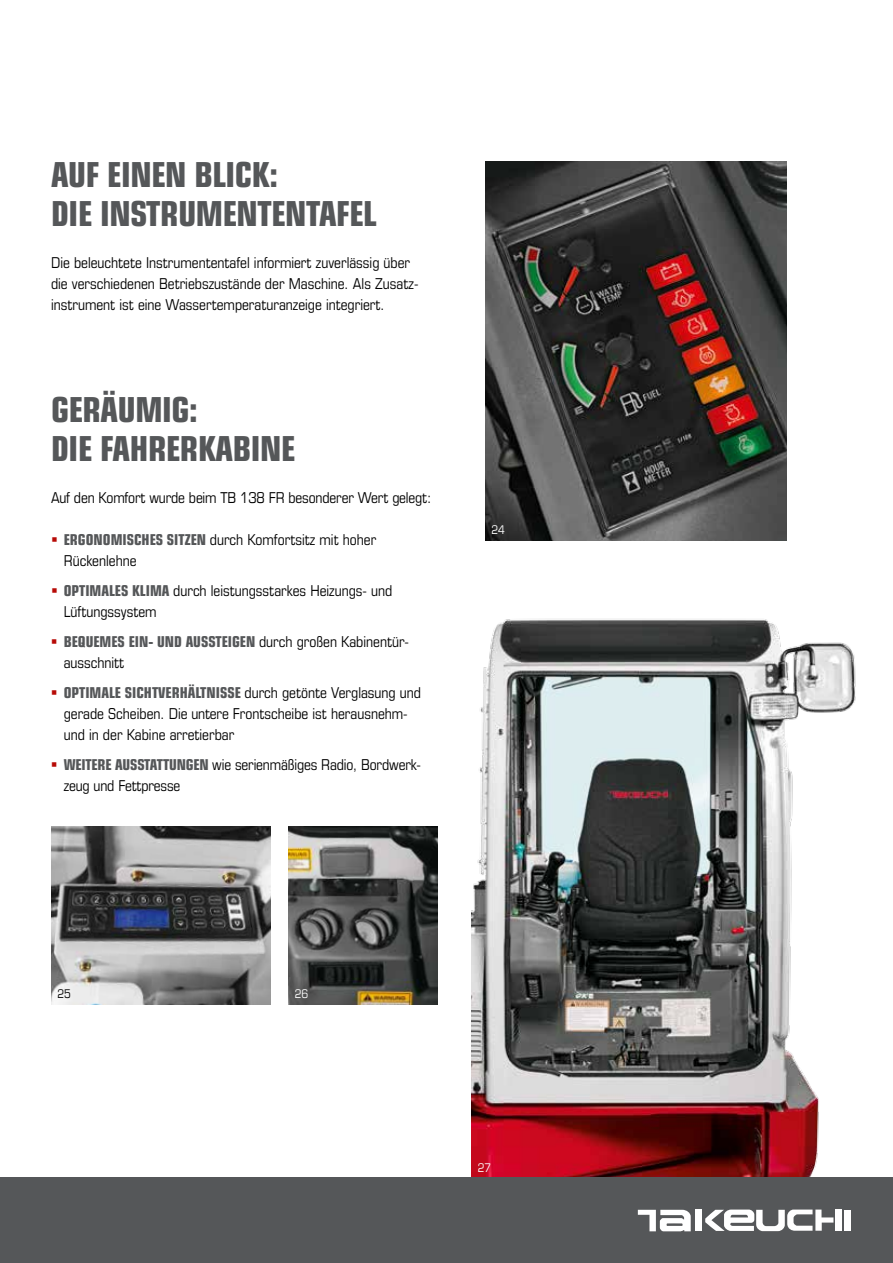
<style>
.page{position:relative;width:893px;height:1263px;background:#fff}
.page>*{position:absolute;margin:0;border:0;box-sizing:border-box;transform-origin:0 0}
.t1{font:700 condensed 34.5px/39px "Eurostile LT Pro";letter-spacing:-.01em;color:#555759}
.t2{font:condensed 15px/21px "Eurostile LT Pro";color:#000}
.t3{font:condensed 12px "Eurostile LT Pro";color:#fff}
.t4{font:condensed 12px "Eurostile LT Pro";color:#000}
.s1{font-weight:700;color:#555759}
</style>
<div class="page">
<img style="left:485px;top:162px;width:302px;height:378px">
<img style="left:471px;top:619px;width:393px;height:559px">
<div style="left:0;top:1178px;width:893px;height:85px;background:#555759"></div>
<div style="left:695px;top:1209px;width:6px;height:22px;background:#fff"></div>
<div style="left:836px;top:1209px;width:6px;height:22px;background:#fff"></div>
<div style="left:844px;top:1209px;width:6px;height:21px;background:#fff"></div>
<svg style="left:638px;top:1210px;width:53px;height:21px"></svg>
<svg style="left:705px;top:1209px;width:128px;height:22px"></svg>
<img style="left:288px;top:827px;width:149px;height:178px">
<img style="left:51px;top:827px;width:219px;height:178px">
<h1 class="t1" style="left:51px;top:154px;width:327px">AUF EINEN BLICK:<br>DIE INSTRUMENTENTAFEL</h1>
<p class="t2" style="left:51px;top:252px;width:369px">Die beleuchtete Instrumententafel informiert zuverlässig über die verschiedenen Betriebszustände der Maschine. Als Zusatz&shy;instrument ist eine Wassertemperaturanzeige integriert.</p>
<h1 class="t1" style="left:51px;top:390px;width:246px">GERÄUMIG:<br>DIE FAHRERKABINE</h1>
<p class="t2" style="left:51px;top:487px;width:382px">Auf den Komfort wurde beim TB 138 FR besonderer Wert gelegt:</p>
<p class="t2" style="left:64px;top:529px;width:314px"><span class="s1">ERGONOMISCHES SITZEN</span> durch Komfortsitz mit hoher<br>Rückenlehne</p>
<p class="t2" style="left:64px;top:580px;width:330px"><span class="s1">OPTIMALES KLIMA</span> durch leistungsstarkes Heizungs- und<br>Lüftungssystem</p>
<p class="t2" style="left:64px;top:631px;width:347px"><span class="s1">BEQUEMES EIN- UND AUSSTEIGEN</span> durch großen Kabinentür&shy;ausschnitt</p>
<p class="t2" style="left:64px;top:682px;width:359px"><span class="s1">OPTIMALE SICHTVERHÄLTNISSE</span> durch getönte Verglasung und gerade Scheiben. Die untere Frontscheibe ist herausnehm&shy;und in der Kabine arretierbar</p>
<p class="t2" style="left:64px;top:754px;width:359px"><span class="s1">WEITERE AUSSTATTUNGEN</span> wie serienmäßiges Radio, Bordwerk&shy;zeug und Fettpresse</p>
<p class="t3" style="left:491px;top:522px;width:15px">24</p>
<p class="t4" style="left:57px;top:987px;width:15px">25</p>
<p class="t3" style="left:295px;top:987px;width:15px">26</p>
<p class="t3" style="left:478px;top:1160px;width:15px">27</p>
</div>
